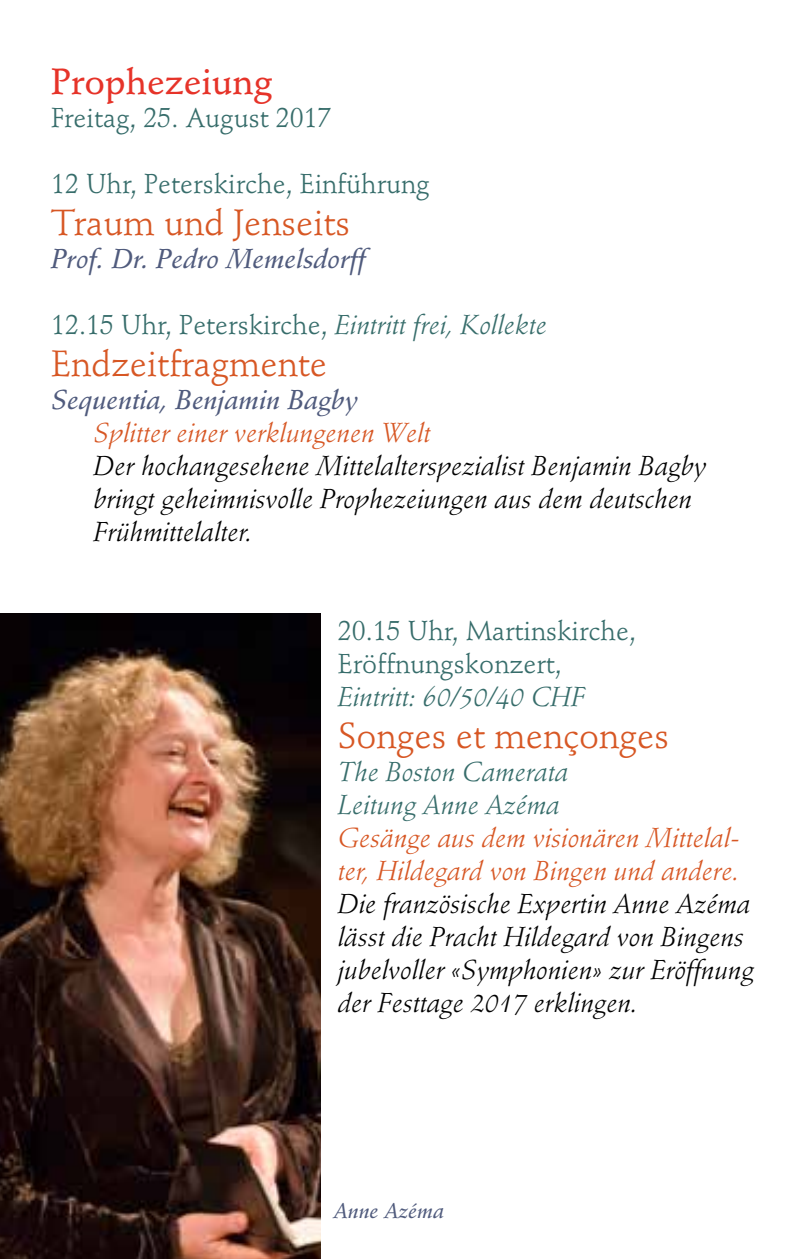
<style>
.page{position:relative;width:808px;height:1259px;background:#fff}
.page>*{position:absolute;margin:0;border:0;box-sizing:border-box;transform-origin:0 0}
.t1{font:36px "Stempel Schneidler Std";color:#d75724}
.t2{font:500 36px "Stempel Schneidler Std";color:#e63329}
.t3{font:italic 27px/33px "Stempel Schneidler Std";color:#000}
.t4{font:27px/33px "Stempel Schneidler Std";color:#376d6b}
.t5{font:italic 27px/33px "Stempel Schneidler Std";color:#d75724}
.t6{font:italic 27px/33px "Stempel Schneidler Std";color:#376d6b}
.t7{font:27px "Stempel Schneidler Std Med It";color:#505b7d}
.t8{font:21px "Stempel Schneidler Std Med It";color:#505b7d}
.s1{font-style:italic}
</style>
<div class="page">
<img style="left:0;top:613px;width:321px;height:646px">
<h1 class="t2" style="left:51px;top:60px;width:223px">Prophezeiung</h1>
<p class="t4" style="left:51px;top:101px;width:282px">Freitag, 25. August 2017</p>
<p class="t4" style="left:51px;top:167px;width:380px">12 Uhr, Peterskirche, Einführung</p>
<h1 class="t1" style="left:51px;top:201px;width:301px">Traum und Jenseits</h1>
<p class="t7" style="left:51px;top:242px;width:316px">Prof. Dr. Pedro Memelsdorff</p>
<p class="t4" style="left:51px;top:308px;width:497px">12.15 Uhr, Peterskirche, <span class="s1">Eintritt frei, Kollekte</span></p>
<h1 class="t1" style="left:51px;top:342px;width:278px">Endzeitfragmente</h1>
<p class="t7" style="left:51px;top:383px;width:308px">Sequentia, Benjamin Bagby</p>
<p class="t5" style="left:94px;top:416px;width:339px">Splitter einer verklungenen Welt</p>
<p class="t3" style="left:94px;top:449px;width:614px">Der hochangesehene Mittelalterspezialist Benjamin Bagby bringt geheimnisvolle Prophezeiungen aus dem deutschen<br>Frü hmittelalter.</p>
<p class="t4" style="left:338px;top:614px;width:300px">20.15 Uhr, Martinskirche,<br>Eröffnungskonzert,</p>
<p class="t6" style="left:338px;top:680px;width:249px">Eintritt: 60/50/40 CHF</p>
<h1 class="t1" style="left:338px;top:714px;width:333px">Songes et mençonges</h1>
<p class="t6" style="left:338px;top:755px;width:232px">The Boston Camerata<br>Leitung Anne Azéma</p>
<p class="t5" style="left:338px;top:821px;width:404px">Gesänge aus dem visionären Mittelal&shy;ter, Hildegard von Bingen und andere.</p>
<p class="t3" style="left:338px;top:887px;width:418px">Die französische Expertin Anne Azéma lässt die Pracht Hildegard von Bingens jubelvoller «Symphonien» zur Eröffnung der Festtage 2017 erklingen.</p>
<p class="t8" style="left:334px;top:1198px;width:112px">Anne Azéma</p>
</div>
